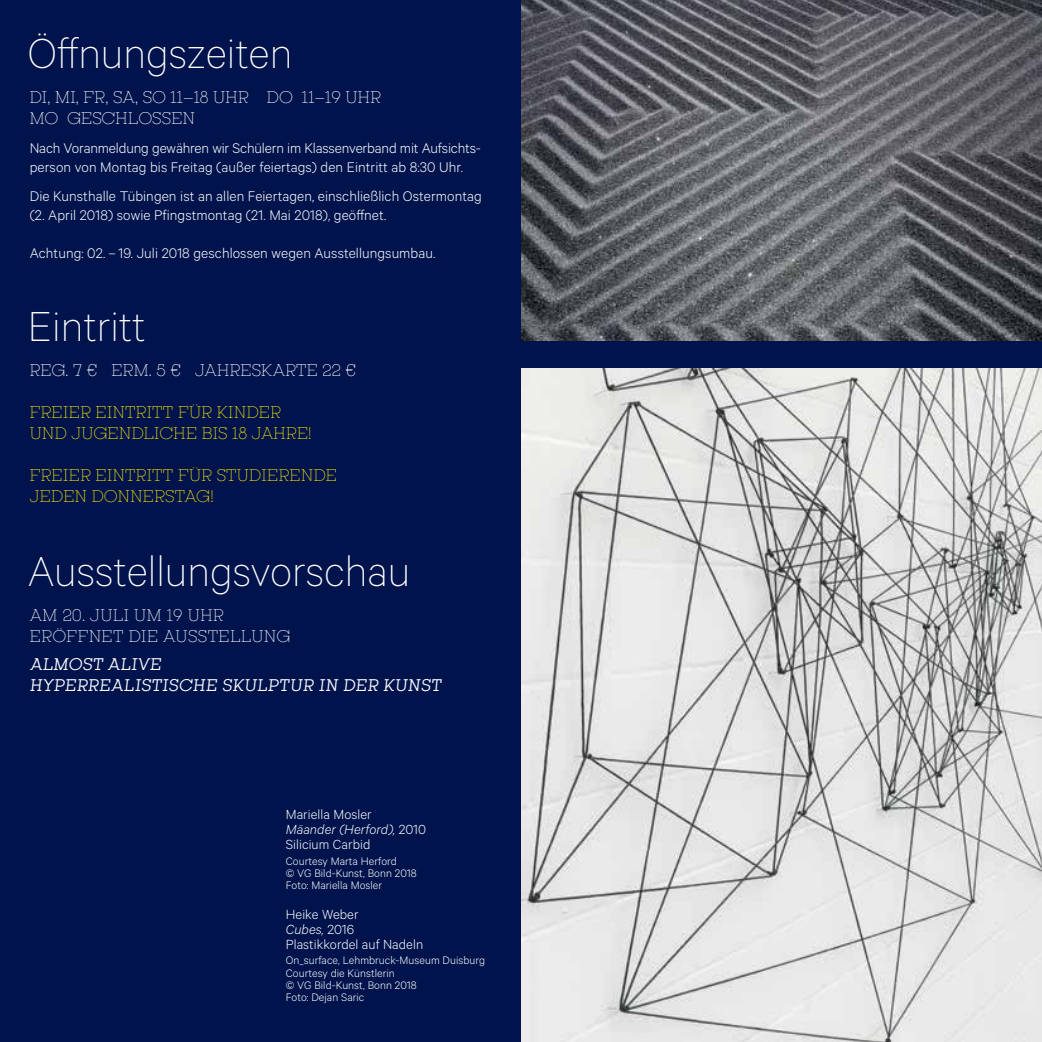
<style>
.page{position:relative;width:1042px;height:1042px;background:#00134c}
.page>*{position:absolute;margin:0;border:0;box-sizing:border-box;transform-origin:0 0}
.t1{font:100 47.25px "Calibre";color:#fff}
.t2{font:300 15.75px/19.2px "Calibre";letter-spacing:.005em;color:#fff}
.t3{font:300 15.75px/21px "Kettering 105";letter-spacing:.02em;color:#fff}
.t4{font:300 15.75px/21px "Kettering 105";letter-spacing:.015em;color:#ffec00}
.t5{font:italic 15.75px/21px "Kettering 105";letter-spacing:.03em;color:#fff}
.t6{font:300 14.88px/14.9px "Calibre";letter-spacing:.005em;color:#fff}
.t7{font:300 12.25px/12.2px "Calibre";letter-spacing:.005em;color:#fff}
.s1{font-style:italic}
</style>
<div class="page">
<img style="left:521px;top:369px;width:521px;height:673px">
<img style="left:521px;top:0;width:521px;height:341px">
<h1 class="t1" style="left:28px;top:25px;width:266px">Öffnungszeiten</h1>
<p class="t3" style="left:30px;top:86px;width:353px">DI, MI, FR, SA, SO 11–18 UHR DO 11–19 UHR<br>MO GESCHLOSSEN</p>
<p class="t2" style="left:30px;top:137px;width:451px">Nach Voranmeldung gewähren wir Schülern im Klassenverband mit Aufsichts&shy;person von Montag bis Freitag (außer feiertags) den Eintritt ab 8:30 Uhr.</p>
<p class="t2" style="left:30px;top:185px;width:453px">Die Kunsthalle Tübingen ist an allen Feiertagen, einschließlich Ostermontag (2. April 2018) sowie Pfingstmontag (21. Mai 2018), geöffnet.</p>
<p class="t2" style="left:30px;top:243px;width:407px">Achtung: 02. – 19. Juli 2018 geschlossen wegen Ausstellungsumbau.</p>
<h1 class="t1" style="left:28px;top:298px;width:119px">Eintritt</h1>
<p class="t3" style="left:30px;top:359px;width:328px">REG. 7 € ERM. 5 € JAHRESKARTE 22 €</p>
<p class="t4" style="left:30px;top:401px;width:283px">FREIER EINTRITT FÜR KINDER<br>UND JUGENDLICHE BIS 18 JAHRE!</p>
<p class="t4" style="left:30px;top:464px;width:309px">FREIER EINTRITT FÜR STUDIERENDE<br>JEDEN DONNERSTAG!</p>
<h1 class="t1" style="left:28px;top:543px;width:384px">Ausstellungsvorschau</h1>
<p class="t3" style="left:30px;top:604px;width:262px">AM 20. JULI UM 19 UHR<br>ERÖFFNET DIE AUSSTELLUNG</p>
<p class="t5" style="left:30px;top:653px;width:413px">ALMOST ALIVE<br>HYPERREALISTISCHE SKULPTUR IN DER KUNST</p>
<p class="t6" style="left:286px;top:806px;width:142px">Mariella Mosler<br><span class="s1">Mäander (Herford),</span> 2010<br>Silicium Carbid</p>
<p class="t7" style="left:286px;top:854px;width:132px">Courtesy Marta Herford<br>© VG Bild-Kunst, Bonn 2018<br>Foto: Mariella Mosler</p>
<p class="t6" style="left:286px;top:906px;width:139px">Heike Weber<br><span class="s1">Cubes,</span> 2016<br>Plastikkordel auf Nadeln</p>
<p class="t7" style="left:286px;top:954px;width:201px">On_surface, Lehmbruck-Museum Duisburg<br>Courtesy die Künstlerin<br>© VG Bild-Kunst, Bonn 2018<br>Foto: Dejan Saric</p>
</div>
